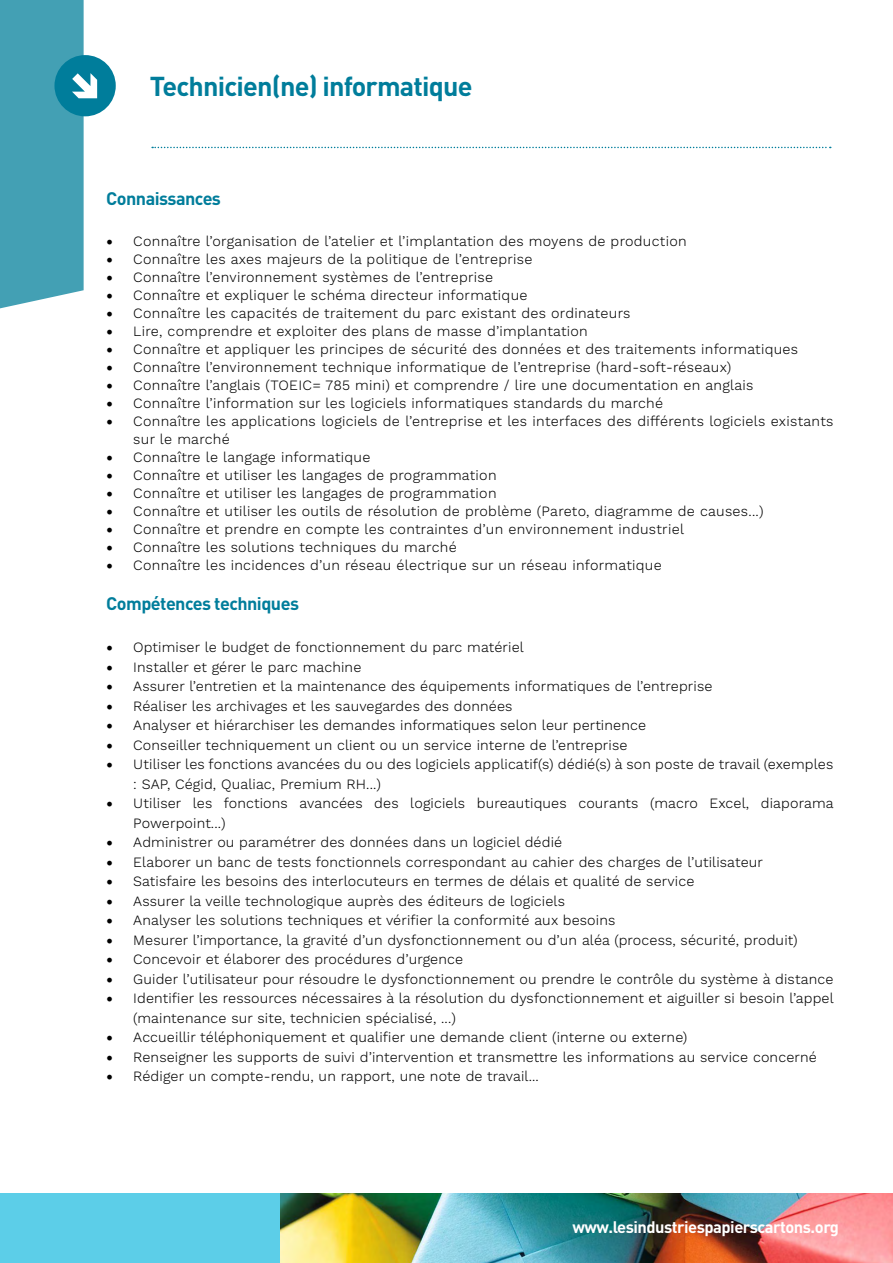
<style>
.page{position:relative;width:893px;height:1263px;background:#fff}
.page>*{position:absolute;margin:0;border:0;box-sizing:border-box;transform-origin:0 0}
.t1{font:700 27px "DINOT";letter-spacing:-.03em;color:#007d9b}
.t2{font:700 18px "DINOT";letter-spacing:-.03em;color:#007d9b}
.t3{font:700 16.5px "DINOT";letter-spacing:-.03em;color:#fff}
.t4{font:300 14.25px/19.5px "Work Sans";letter-spacing:.01em;color:#000}
.s1{font-family:"Minion Pro";font-weight:400;font-size:18px}
</style>
<div class="page">
<div style="left:54px;top:55px;width:62px;height:61px;background:#007d9b;border-radius:50%"></div>
<svg style="left:0;top:0;width:97px;height:309px"></svg>
<svg style="left:152px;top:147px;width:679px;height:1px"></svg>
<div style="left:0;top:1193px;width:893px;height:70px;background:#5ccee8"></div>
<img style="left:281px;top:1193px;width:612px;height:70px">
<h1 class="t1" style="left:150px;top:67px;width:324px">Technicien(ne) informatique</h1>
<p class="t2" style="left:106px;top:186px;width:116px">Connaissances</p>
<p class="t4" style="left:106px;top:232px;width:582px"><span class="s1">•</span> Connaître l’organisation de l’atelier et l’implantation des moyens de production</p>
<p class="t4" style="left:106px;top:250px;width:428px"><span class="s1">•</span> Connaître les axes majeurs de la politique de l’entreprise</p>
<p class="t4" style="left:106px;top:268px;width:388px"><span class="s1">•</span> Connaître l’environnement systèmes de l’entreprise</p>
<p class="t4" style="left:106px;top:286px;width:423px"><span class="s1">•</span> Connaître et expliquer le schéma directeur informatique</p>
<p class="t4" style="left:106px;top:304px;width:526px"><span class="s1">•</span> Connaître les capacités de traitement du parc existant des ordinateurs</p>
<p class="t4" style="left:106px;top:322px;width:483px"><span class="s1">•</span> Lire, comprendre et exploiter des plans de masse d’implantation</p>
<p class="t4" style="left:106px;top:340px;width:693px"><span class="s1">•</span> Connaître et appliquer les principes de sécurité des données et des traitements informatiques</p>
<p class="t4" style="left:106px;top:358px;width:627px"><span class="s1">•</span> Connaître l’environnement technique informatique de l’entreprise (hard-soft-réseaux)</p>
<p class="t4" style="left:106px;top:376px;width:649px"><span class="s1">•</span> Connaître l’anglais (TOEIC= 785 mini) et comprendre / lire une documentation en anglais</p>
<p class="t4" style="left:106px;top:394px;width:558px"><span class="s1">•</span> Connaître l’information sur les logiciels informatiques standards du marché</p>
<p class="t4" style="left:133px;top:412px;width:702px;line-height:18px;text-indent:-27px"><span class="s1">•</span> Connaître les applications logiciels de l’entreprise et les interfaces des différents logiciels existants sur le marché</p>
<p class="t4" style="left:106px;top:448px;width:266px"><span class="s1">•</span> Connaître le langage informatique</p>
<p class="t4" style="left:106px;top:466px;width:392px"><span class="s1">•</span> Connaître et utiliser les langages de programmation</p>
<p class="t4" style="left:106px;top:484px;width:392px"><span class="s1">•</span> Connaître et utiliser les langages de programmation</p>
<p class="t4" style="left:106px;top:502px;width:659px"><span class="s1">•</span> Connaître et utiliser les outils de résolution de problème (Pareto, diagramme de causes...)</p>
<p class="t4" style="left:106px;top:520px;width:579px"><span class="s1">•</span> Connaître et prendre en compte les contraintes d’un environnement industriel</p>
<p class="t4" style="left:106px;top:538px;width:352px"><span class="s1">•</span> Connaître les solutions techniques du marché</p>
<p class="t4" style="left:106px;top:556px;width:557px"><span class="s1">•</span> Connaître les incidences d’un réseau électrique sur un réseau informatique</p>
<p class="t2" style="left:106px;top:591px;width:194px">Compétences techniques</p>
<p class="t4" style="left:106px;top:638px;width:419px"><span class="s1">•</span> Optimiser le budget de fonctionnement du parc matériel</p>
<p class="t4" style="left:106px;top:658px;width:257px"><span class="s1">•</span> Installer et gérer le parc machine</p>
<p class="t4" style="left:106px;top:677px;width:608px"><span class="s1">•</span> Assurer l’entretien et la maintenance des équipements informatiques de l’entreprise</p>
<p class="t4" style="left:106px;top:697px;width:408px"><span class="s1">•</span> Réaliser les archivages et les sauvegardes des données</p>
<p class="t4" style="left:106px;top:716px;width:541px"><span class="s1">•</span> Analyser et hiérarchiser les demandes informatiques selon leur pertinence</p>
<p class="t4" style="left:106px;top:736px;width:523px"><span class="s1">•</span> Conseiller techniquement un client ou un service interne de l’entreprise</p>
<p class="t4" style="left:133px;top:755px;width:701px;text-indent:-27px"><span class="s1">•</span> Utiliser les fonctions avancées du ou des logiciels applicatif(s) dédié(s) à son poste de travail (exemples : SAP, Cégid, Qualiac, Premium RH...)</p>
<p class="t4" style="left:133px;top:794px;width:702px;text-indent:-27px"><span class="s1">•</span> Utiliser les fonctions avancées des logiciels bureautiques courants (macro Excel, diaporama<br>Powerpoint...)</p>
<p class="t4" style="left:106px;top:833px;width:457px"><span class="s1">•</span> Administrer ou paramétrer des données dans un logiciel dédié</p>
<p class="t4" style="left:106px;top:853px;width:658px"><span class="s1">•</span> Elaborer un banc de tests fonctionnels correspondant au cahier des charges de l’utilisateur</p>
<p class="t4" style="left:106px;top:872px;width:590px"><span class="s1">•</span> Satisfaire les besoins des interlocuteurs en termes de délais et qualité de service</p>
<p class="t4" style="left:106px;top:892px;width:460px"><span class="s1">•</span> Assurer la veille technologique auprès des éditeurs de logiciels</p>
<p class="t4" style="left:106px;top:911px;width:511px"><span class="s1">•</span> Analyser les solutions techniques et vérifier la conformité aux besoins</p>
<p class="t4" style="left:106px;top:931px;width:693px"><span class="s1">•</span> Mesurer l’importance, la gravité d’un dysfonctionnement ou d’un aléa (process, sécurité, produit)</p>
<p class="t4" style="left:106px;top:950px;width:358px"><span class="s1">•</span> Concevoir et élaborer des procédures d’urgence</p>
<p class="t4" style="left:106px;top:970px;width:729px"><span class="s1">•</span> Guider l’utilisateur pour résoudre le dysfonctionnement ou prendre le contrôle du système à distance</p>
<p class="t4" style="left:133px;top:989px;width:702px;text-indent:-27px"><span class="s1">•</span> Identifier les ressources nécessaires à la résolution du dysfonctionnement et aiguiller si besoin l’appel (maintenance sur site, technicien spécialisé, ...)</p>
<p class="t4" style="left:106px;top:1028px;width:583px"><span class="s1">•</span> Accueillir téléphoniquement et qualifier une demande client (interne ou externe)</p>
<p class="t4" style="left:106px;top:1048px;width:712px"><span class="s1">•</span> Renseigner les supports de suivi d’intervention et transmettre les informations au service concerné</p>
<p class="t4" style="left:106px;top:1067px;width:434px"><span class="s1">•</span> Rédiger un compte-rendu, un rapport, une note de travail...</p>
<p class="t3" style="left:572px;top:1216px;width:268px">www.lesindustriespapierscartons.org</p>
</div>
